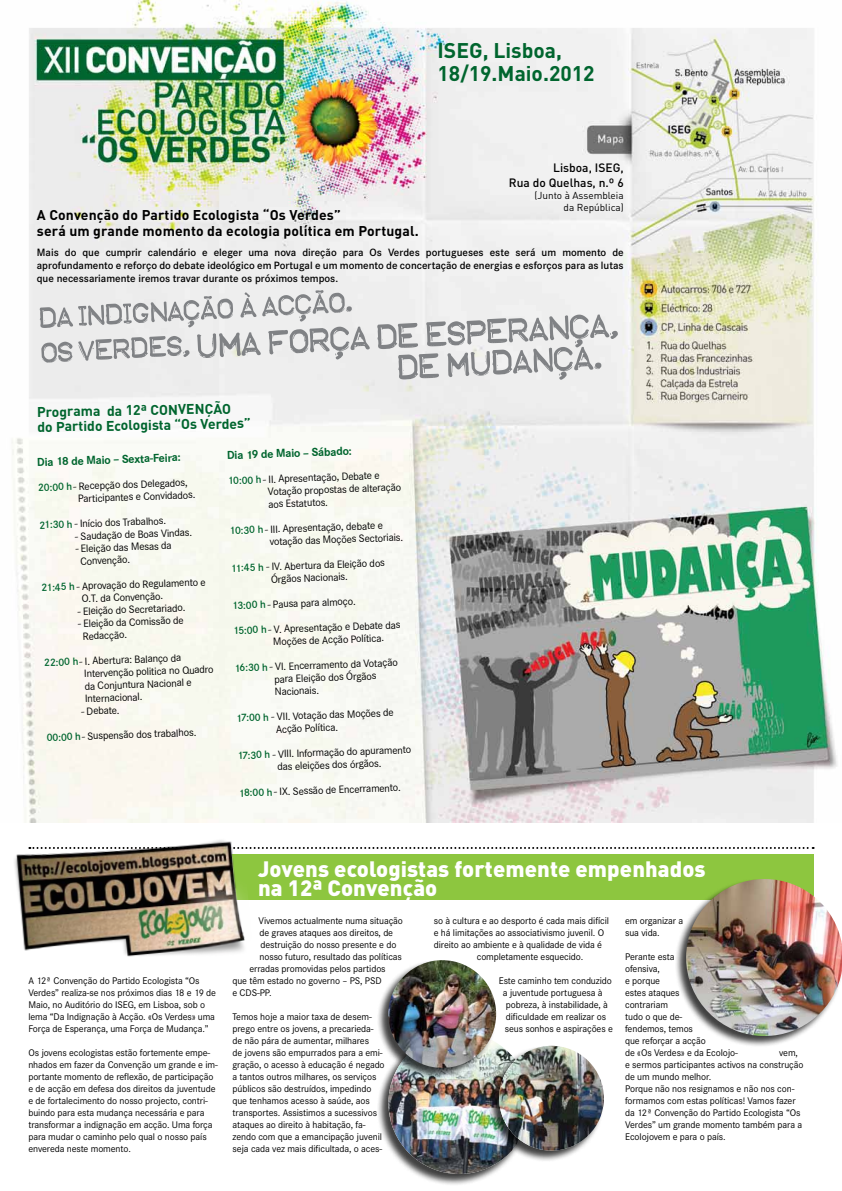
<style>
.page{position:relative;width:842px;height:1191px;background:#fff}
.page>*{position:absolute;margin:0;border:0;box-sizing:border-box;transform-origin:0 0}
.t1{font:900 22px/19px "DIN";letter-spacing:.005em;color:#fff}
.t2{font:700 21px/23px "DIN";color:#00652e}
.t3{font:700 14px/16.8px "DIN";letter-spacing:.01em;color:#000}
.t4{font:700 14px/15px "DIN";color:#00652e}
.t5{font:700 12px "Corporate S";color:#00652e}
.t6{font:500 12px/14.4px "DIN";color:#000;text-align:right}
.t7{font:11px/12.5px "Corporate S";color:#000}
.t8{font:600 11px/13.2px "Corporate S";color:#000;text-align:justify}
.t9{font:10px/12px "Corporate S";letter-spacing:-.01em;color:#000}
.t10{font:10px/12px "DIN";color:#000;text-align:right}
.s1{font-weight:600;color:#00652e}
</style>
<div class="page">
<img style="left:12px;top:0;width:825px;height:822px">
<div style="left:230px;top:854px;width:584px;height:45px;background:#8dc63f"></div>
<svg style="left:254px;top:847px;width:560px;height:2px"></svg>
<img style="left:14px;top:840px;width:240px;height:117px">
<div style="left:377px;top:1031px;width:153px;height:154px;background:#000;opacity:.75"></div>
<img style="left:388px;top:1032px;width:142px;height:142px;border-radius:71px">
<div style="left:487px;top:1045px;width:117px;height:117px;background:#000;opacity:.75"></div>
<img style="left:499px;top:1045px;width:105px;height:105px;border-radius:52px">
<div style="left:377px;top:959px;width:120px;height:120px;background:#000;opacity:.75"></div>
<img style="left:388px;top:960px;width:108px;height:108px;border-radius:54px">
<svg style="left:377px;top:314px;width:241px;height:66px"></svg>
<svg style="left:40px;top:290px;width:330px;height:72px;background:#d3d3d4"></svg>
<div style="left:674px;top:878px;width:168px;height:170px;background:#000;opacity:.75"></div>
<img style="left:686px;top:879px;width:156px;height:157px">
<h2 class="t2" style="left:438px;top:38px;width:159px">ISEG, Lisboa,<br>18/19.Maio.2012</h2>
<p class="t6" style="left:509px;top:160px;width:116px">Lisboa, ISEG,<br>Rua do Quelhas, n.º 6</p>
<p class="t10" style="left:534px;top:189px;width:91px">(Junto à Assembleia da República)</p>
<h3 class="t3" style="left:37px;top:205px;width:383px">A Convenção do Partido Ecologista “Os Verdes”<br>será um grande momento da ecologia política em Portugal.</h3>
<p class="t8" style="left:37px;top:245px;width:588px">Mais do que cumprir calendário e eleger uma nova direção para Os Verdes portugueses este será um momento de aprofundamento e reforço do debate ideológico em Portugal e um momento de concertação de energias e esforços para as lutas que necessariamente iremos travar durante os próximos tempos.</p>
<h3 class="t4" style="left:37px;top:404px;width:215px;rotate:-1deg">Programa da 12ª CONVENÇÃO<br>do Partido Ecologista “Os Verdes”</h3>
<p class="t5" style="left:37px;top:455px;width:145px;rotate:-2deg">Dia 18 de Maio – Sexta-Feira:</p>
<p class="t7" style="left:77px;top:480px;width:119px;text-indent:-40px;rotate:-2deg"><span class="s1">20:00 h</span>- Recepção dos Delegados,<br>Participantes e Convidados.</p>
<p class="t7" style="left:39px;top:519px;width:128px;rotate:-2deg"><span class="s1">21:30 h</span> - Início dos Trabalhos.</p>
<p class="t7" style="left:75px;top:530px;width:119px;rotate:-2deg">- Saudação de Boas Vindas.</p>
<p class="t7" style="left:80px;top:542px;width:93px;text-indent:-4px;rotate:-2deg">- Eleição das Mesas da<br>Convenção.</p>
<p class="t7" style="left:41px;top:581px;width:166px;text-align:center;rotate:-2deg"><span class="s1">21:45 h</span> - Aprovação do Regulamento e<br>O.T. da Convenção.</p>
<p class="t7" style="left:77px;top:605px;width:109px;rotate:-2deg">- Eleição do Secretariado.</p>
<p class="t7" style="left:82px;top:617px;width:103px;text-indent:-4px;rotate:-2deg">- Eleição da Comissão de<br>Redacção.</p>
<p class="t7" style="left:83px;top:655px;width:131px;text-indent:-40px;rotate:-2deg"><span class="s1">22:00 h</span>- I. Abertura: Balanço da<br>Intervenção politica no Quadro da Conjuntura Nacional e<br>Internacional.</p>
<p class="t7" style="left:81px;top:705px;width:40px;rotate:-2deg">- Debate.</p>
<p class="t7" style="left:46px;top:731px;width:151px;rotate:-2deg"><span class="s1">00:00 h</span>- Suspensão dos trabalhos.</p>
<p class="t5" style="left:227px;top:448px;width:127px;rotate:-2deg">Dia 19 de Maio – Sábado:</p>
<p class="t7" style="left:267px;top:473px;width:135px;text-indent:-40px;rotate:-2deg"><span class="s1">10:00 h</span> - II. Apresentação, Debate e<br>Votação propostas de alteração aos Estatutos.</p>
<p class="t7" style="left:269px;top:523px;width:135px;text-indent:-40px;rotate:-2deg"><span class="s1">10:30 h</span> - III. Apresentação, debate e votação das Moções Sectoriais.</p>
<p class="t7" style="left:231px;top:562px;width:156px;text-align:center;rotate:-2deg"><span class="s1">11:45 h</span> - IV. Abertura da Eleição dos<br>Órgãos Nacionais.</p>
<p class="t7" style="left:232px;top:599px;width:125px;rotate:-2deg"><span class="s1">13:00 h</span> - Pausa para almoço.</p>
<p class="t7" style="left:272px;top:623px;width:130px;text-indent:-40px;rotate:-2deg"><span class="s1">15:00 h</span> - V. Apresentação e Debate das<br>Moções de Acção Política.</p>
<p class="t7" style="left:274px;top:660px;width:125px;text-indent:-40px;rotate:-2deg"><span class="s1">16:30 h</span> - VI. Encerramento da Votação para Eleição dos Órgãos<br>Nacionais.</p>
<p class="t7" style="left:275px;top:710px;width:120px;text-indent:-40px;rotate:-2deg"><span class="s1">17:00 h</span> - VII. Votação das Moções de<br>Acção Política.</p>
<p class="t7" style="left:277px;top:748px;width:136px;text-indent:-40px;rotate:-2deg"><span class="s1">17:30 h</span> - VIII. Informação do apuramento das eleições dos órgãos.</p>
<p class="t7" style="left:238px;top:786px;width:164px;rotate:-2deg"><span class="s1">18:00 h</span> - IX. Sessão de Encerramento.</p>
<p class="t9" style="left:28px;top:975px;width:189px">A 12ª Convenção do Partido Ecologista “Os Verdes” realiza-se nos próximos dias 18 e 19 de Maio, no Auditório do ISEG, em Lisboa, sob o lema “Da Indignação à Acção. «Os Verdes» uma Força de Esperança, uma Força de Mudança.”</p>
<p class="t9" style="left:28px;top:1047px;width:191px">Os jovens ecologistas estão fortemente empe&shy;nhados em fazer da Convenção um grande e im&shy;portante momento de reflexão, de participação e de acção em defesa dos direitos da juventude e de fortalecimento do nosso projecto, contri&shy;buindo para esta mudança necessária e para transformar a indignação em acção. Uma força para mudar o caminho pelo qual o nosso país envereda neste momento.</p>
<h1 class="t1" style="left:258px;top:858px;width:449px">Jovens ecologistas fortemente empenhados na 12ª Convenção</h1>
<p class="t9" style="left:258px;top:915px;width:146px">Vivemos actualmente numa situação</p>
<p class="t9" style="left:259px;top:927px;width:135px">de graves ataques aos direitos, de</p>
<p class="t9" style="left:260px;top:939px;width:137px">destruição do nosso presente e do</p>
<p class="t9" style="left:259px;top:951px;width:144px">nosso futuro, resultado das políticas</p>
<p class="t9" style="left:249px;top:963px;width:138px">erradas promovidas pelos partidos</p>
<p class="t9" style="left:232px;top:975px;width:151px">que têm estado no governo – PS, PSD</p>
<p class="t9" style="left:232px;top:987px;width:41px">e CDS-PP.</p>
<p class="t9" style="left:232px;top:1011px;width:154px">Temos hoje a maior taxa de desem&shy;prego entre os jovens, a precarieda&shy;de não pára de aumentar, milhares<br>de jovens são empurrados para a emi&shy;gração, o acesso à educação é negado a tantos outros milhares, os serviços públicos são destruídos, impedindo que tenhamos acesso à saúde, aos transportes. Assistimos a sucessivos ataques ao direito à habitação, fa&shy;zendo com que a emancipação juvenil seja cada vez mais dificultada, o aces-</p>
<p class="t9" style="left:434px;top:915px;width:177px">so à cultura e ao desporto é cada mais difícil</p>
<p class="t9" style="left:434px;top:927px;width:172px">e há limitações ao associativismo juvenil. O</p>
<p class="t9" style="left:434px;top:939px;width:170px">direito ao ambiente e à qualidade de vida é</p>
<p class="t9" style="left:477px;top:951px;width:108px">completamente esquecido.</p>
<p class="t9" style="left:499px;top:975px;width:115px">Este caminho tem conduzido</p>
<p class="t9" style="left:503px;top:987px;width:101px">a juventude portuguesa à</p>
<p class="t9" style="left:506px;top:999px;width:104px">pobreza, à instabilidade, à</p>
<p class="t9" style="left:506px;top:1011px;width:102px">dificuldade em realizar os</p>
<p class="t9" style="left:505px;top:1023px;width:110px">seus sonhos e aspirações e</p>
<p class="t9" style="left:625px;top:915px;width:59px">em organizar a sua vida.</p>
<p class="t9" style="left:625px;top:951px;width:114px">Perante esta<br>ofensiva,<br>e porque<br>estes ataques<br>contrariam<br>tudo o que de-<br>fendemos, temos<br>que reforçar a acção<br>de «Os Verdes» e da Ecolojo-</p>
<p class="t9" style="left:625px;top:1047px;width:180px;text-indent:154px">vem, e sermos participantes activos na construção de um mundo melhor.<br>Porque não nos resignamos e não nos con&shy;formamos com estas políticas! Vamos fazer da 12ª Convenção do Partido Ecologista “Os<br>Verdes” um grande momento também para a<br>Ecolojovem e para o país.</p>
</div>
